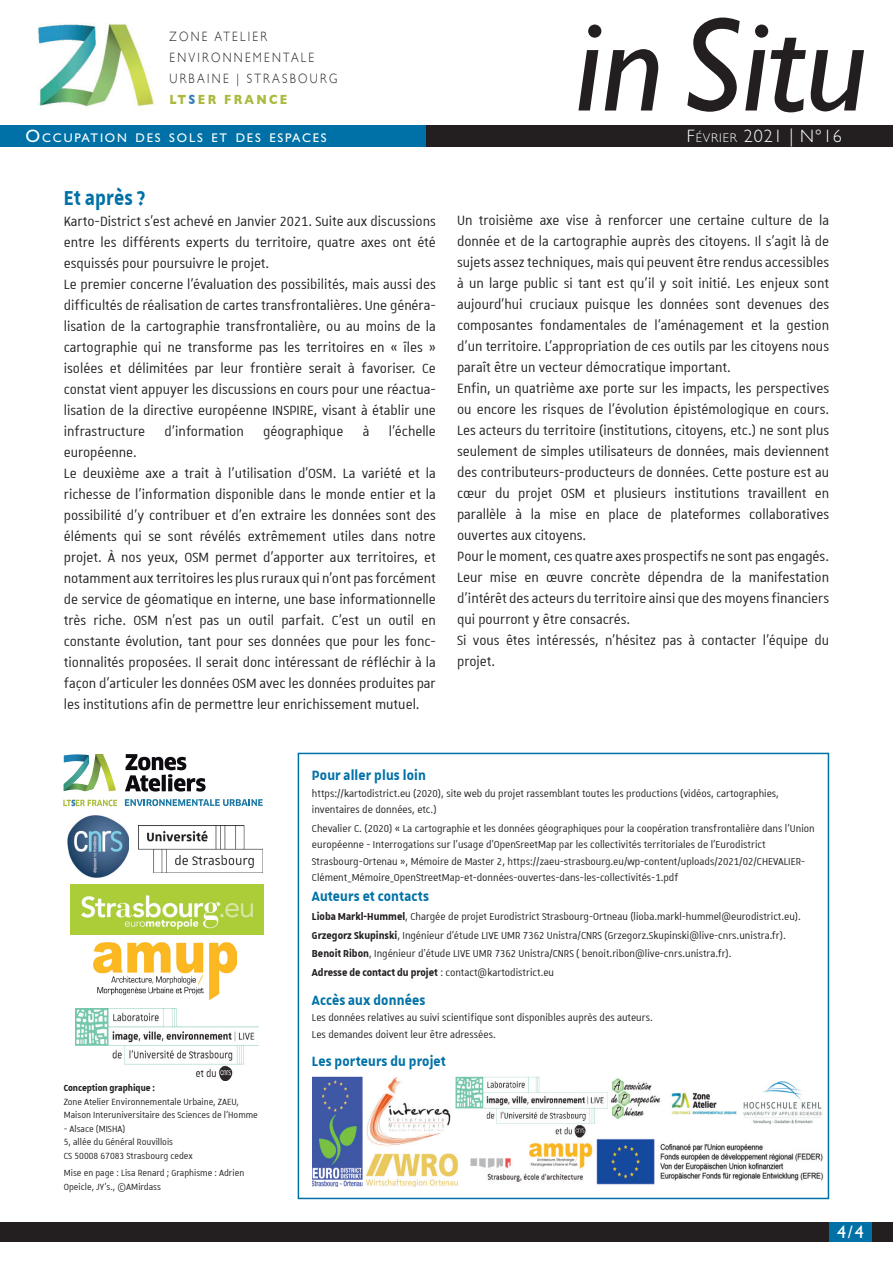
<style>
.page{position:relative;width:893px;height:1263px;background:#fff}
.page>*{position:absolute;margin:0;border:0;box-sizing:border-box;transform-origin:0 0}
.t1{font:italic 134.55px "Gill Sans Std";color:#231f20}
.t2{font:700 27px "Unistra A";letter-spacing:.01em;color:#0071a7;scale:.85 1}
.t3{font:18px/21px "Unistra A";color:#231f20;scale:.9 1}
.t4{font:700 18px "Unistra A";letter-spacing:.01em;color:#0071a7;scale:.9 1}
.t5{font:300 18px "Gill Sans Std";letter-spacing:.05em;color:#fff}
.t6{font:18px "Gill Sans Std";color:#fff}
.t7{font:13.5px/16.5px "Unistra A";color:#231f20;scale:.9 1}
.t8{font:300 13.5px/21px "Gill Sans";letter-spacing:.2em;color:#231f20;scale:.85 1}
.t9{font:12.6px "Gill Sans Std";letter-spacing:.145em;color:#fff}
.t10{font:12px/13.5px "Unistra A";color:#231f20;scale:.9 1}
.t11{font:700 12px "Unistra A";color:#231f20;scale:.9 1}
.s1{font-style:inherit}
.s2{font-weight:700;color:#abba3b}
.s3{font-weight:700;color:#3780b3}
.s4{font-size:18px}
.s5{font-size:12.6px}
.s6{font-weight:700}
</style>
<div class="page">
<img style="left:38px;top:24px;width:116px;height:83px">
<div style="left:0;top:1222px;width:893px;height:20px;background:#231f20"></div>
<div style="left:829px;top:1222px;width:43px;height:20px;background:#0071a7"></div>
<div style="left:0;top:125px;width:893px;height:21px;background:#231f20"></div>
<div style="left:0;top:125px;width:425px;height:21px;background:#0071a7"></div>
<div style="left:298px;top:753px;width:531px;height:446px;border:2px solid #0071a7"></div>
<img style="left:67px;top:815px;width:62px;height:62px">
<img style="left:139px;top:825px;width:123px;height:47px">
<svg style="left:64px;top:754px;width:199px;height:53px"></svg>
<img style="left:70px;top:885px;width:193px;height:49px">
<img style="left:76px;top:1008px;width:182px;height:72px">
<img style="left:312px;top:1076px;width:512px;height:111px">
<img style="left:94px;top:943px;width:143px;height:57px">
<h1 class="t1" style="left:575px;top:-12px;width:295px">in Situ</h1>
<p class="t8" style="left:169px;top:26px;width:199px">ZONE ATELIER<br>ENVIRONNEMENTALE<br>URBAINE <span class="s1">| STRASBOURG<br></span><span class="s2">LT</span><span class="s3">S</span><span class="s2">ER FRANCE</span></p>
<p class="t9" style="left:26px;top:130px;width:302px"><span class="s4">O</span>CCUPATION DES SOLS ET DES ESPACES</p>
<p class="t5" style="left:687px;top:125px;width:157px">F<span class="s5">ÉVRIER</span> 2021 | N°16</p>
<h2 class="t2" style="left:64px;top:182px;width:98px">Et après ?</h2>
<p class="t3" style="left:64px;top:210px;width:415px">Karto-District s’est achevé en Janvier 2021. Suite aux discussions entre les différents experts du territoire, quatre axes ont été esquissés pour poursuivre le projet.<br>Le premier concerne l’évaluation des possibilités, mais aussi des difficultés de réalisation de cartes transfrontalières. Une généra&shy;lisation de la cartographie transfrontalière, ou au moins de la cartographie qui ne transforme pas les territoires en « îles » isolées et délimitées par leur frontière serait à favoriser. Ce constat vient appuyer les discussions en cours pour une réactua&shy;lisation de la directive européenne INSPIRE, visant à établir une infrastructure d’information géographique à l’échelle européenne.<br>Le deuxième axe a trait à l’utilisation d’OSM. La variété et la richesse de l’information disponible dans le monde entier et la possibilité d’y contribuer et d’en extraire les données sont des éléments qui se sont révélés extrêmement utiles dans notre projet. À nos yeux, OSM permet d’apporter aux territoires, et notamment aux territoires les plus ruraux qui n’ont pas forcément de service de géomatique en interne, une base informationnelle très riche. OSM n’est pas un outil parfait. C’est un outil en constante évolution, tant pour ses données que pour les fonc&shy;tionnalités proposées. Il serait donc intéressant de réfléchir à la façon d’articuler les données OSM avec les données produites par les institutions afin de permettre leur enrichissement mutuel.</p>
<p class="t3" style="left:457px;top:209px;width:415px">Un troisième axe vise à renforcer une certaine culture de la donnée et de la cartographie auprès des citoyens. Il s’agit là de sujets assez techniques, mais qui peuvent être rendus accessibles à un large public si tant est qu’il y soit initié. Les enjeux sont aujourd’hui cruciaux puisque les données sont devenues des composantes fondamentales de l’aménagement et la gestion d’un territoire. L’appropriation de ces outils par les citoyens nous paraît être un vecteur démocratique important.<br>Enfin, un quatrième axe porte sur les impacts, les perspectives ou encore les risques de l’évolution épistémologique en cours.<br>Les acteurs du territoire (institutions, citoyens, etc.) ne sont plus seulement de simples utilisateurs de données, mais deviennent des contributeurs-producteurs de données. Cette posture est au cœur du projet OSM et plusieurs institutions travaillent en parallèle à la mise en place de plateformes collaboratives ouvertes aux citoyens.<br>Pour le moment, ces quatre axes prospectifs ne sont pas engagés.<br>Leur mise en œuvre concrète dépendra de la manifestation d’intérêt des acteurs du territoire ainsi que des moyens financiers qui pourront y être consacrés.<br>Si vous êtes intéressés, n’hésitez pas à contacter l’équipe du projet.</p>
<p class="t11" style="left:64px;top:1081px;width:103px">Conception graphique :</p>
<p class="t10" style="left:64px;top:1094px;width:217px">Zone Atelier Environnementale Urbaine, ZAEU,<br>Maison Interuniversitaire des Sciences de l’Homme</p>
<p class="t10" style="left:64px;top:1121px;width:145px">- Alsace (MISHA)<br>5, allée du Général Rouvillois<br>CS 50008 67083 Strasbourg cedex</p>
<p class="t10" style="left:64px;top:1166px;width:202px">Mise en page : Lisa Renard ; Graphisme : Adrien<br>Opeicle, JY’s., ©AMirdass</p>
<p class="t4" style="left:312px;top:765px;width:128px">Pour aller plus loin</p>
<p class="t7" style="left:312px;top:784px;width:521px">https://kartodistrict.eu (2020), site web du projet rassemblant toutes les productions (vidéos, cartographies, inventaires de données, etc.)</p>
<p class="t7" style="left:312px;top:819px;width:560px">Chevalier C. (2020) « La cartographie et les données géographiques pour la coopération transfrontalière dans l’Union européenne - Interrogations sur l’usage d’OpenSreetMap par les collectivités territoriales de l’Eurodistrict Strasbourg-Ortenau », Mémoire de Master 2, https://zaeu-strasbourg.eu/wp-content/uploads/2021/02/CHEVALIER-Clément_Mémoire_OpenStreetMap-et-données-ouvertes-dans-les-collectivités-1.pdf</p>
<p class="t4" style="left:312px;top:887px;width:132px">Auteurs et contacts</p>
<p class="t7" style="left:312px;top:907px;width:545px;line-height:18.6px"><span class="s6">Lioba Markl-Hummel</span>, Chargée de projet Eurodistrict Strasbourg-Ortneau (lioba.markl-hummel@eurodistrict.eu).<br><span class="s6">Grzegorz Skupinski</span>, Ingénieur d’étude LIVE UMR 7362 Unistra/CNRS (Grzegorz.Skupinski@live-cnrs.unistra.fr).<br><span class="s6">Benoit Ribon</span>, Ingénieur d’étude LIVE UMR 7362 Unistra/CNRS ( benoit.ribon@live-cnrs.unistra.fr).<br><span class="s6">Adresse de contact du projet</span> : contact@kartodistrict.eu</p>
<p class="t4" style="left:312px;top:990px;width:128px">Accès aux données</p>
<p class="t7" style="left:312px;top:1009px;width:380px">Les données relatives au suivi scientifique sont disponibles auprès des auteurs.<br>Les demandes doivent leur être adressées.</p>
<p class="t4" style="left:312px;top:1051px;width:150px">Les porteurs du projet</p>
<p class="t6" style="left:837px;top:1221px;width:28px">4/4</p>
</div>
